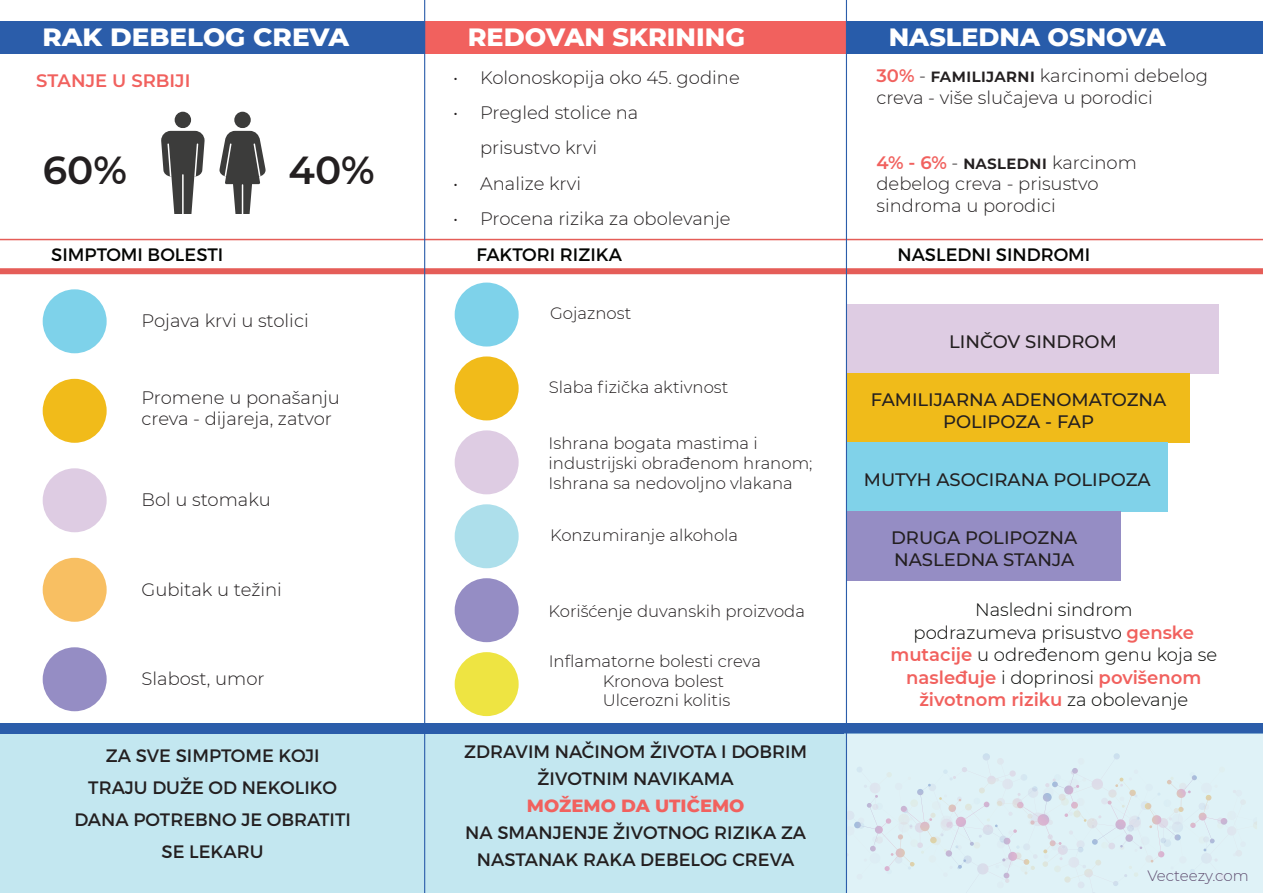
<style>
.page{position:relative;width:1263px;height:893px;background:#fff}
.page>*{position:absolute;margin:0;border:0;box-sizing:border-box;transform-origin:0 0}
.t1{font:600 39px "Montserrat";color:#231f20}
.t2{font:800 25.5px "Montserrat";color:#fff}
.t3{font:300 18px/21.6px "Montserrat";color:#231f20}
.t4{font:18px/31.7px "Montserrat";color:#231f20;text-align:center}
.t5{font:300 18px/22.5px "Montserrat";color:#040503;text-align:center}
.t6{font:500 18px/21.6px "Montserrat";color:#231f20;text-align:center}
.t7{font:18px "Montserrat";color:#040503}
.t8{font:800 18px "Montserrat";color:#f1615e}
.t9{font:600 18px "Montserrat";color:#f1615e}
.t10{font:300 16.5px/19.8px "Montserrat";color:#231f20}
.t11{font:300 15px "Montserrat";letter-spacing:-.005em;color:#604e71}
.s1{font-weight:600;color:#f1615e}
.s2{font-weight:600}
</style>
<div class="page">
<div style="left:0;top:734px;width:425px;height:159px;background:#c3e7f0"></div>
<div style="left:425px;top:734px;width:421px;height:159px;background:#c3e7f0"></div>
<div style="left:43px;top:289px;width:64px;height:64px;background:#7ed2ea;border-radius:50%"></div>
<div style="left:0;top:22px;width:425px;height:32px;background:#2b5daa"></div>
<svg style="left:161px;top:111px;width:44px;height:102px"></svg>
<svg style="left:219px;top:111px;width:47px;height:102px"></svg>
<div style="left:43px;top:379px;width:64px;height:64px;background:#f1bb1a;border-radius:50%"></div>
<div style="left:43px;top:468px;width:64px;height:64px;background:#decce3;border-radius:50%"></div>
<div style="left:43px;top:558px;width:64px;height:64px;background:#f8bf62;border-radius:50%"></div>
<div style="left:43px;top:647px;width:64px;height:64px;background:#958dc4;border-radius:50%"></div>
<hr style="left:0;top:239px;width:1263px;height:1px;background:#e55d58">
<div style="left:0;top:268px;width:1263px;height:6px;background:#e55d58"></div>
<div style="left:425px;top:22px;width:421px;height:32px;background:#f1615e"></div>
<div style="left:846px;top:22px;width:417px;height:32px;background:#285caa"></div>
<div style="left:0;top:723px;width:1263px;height:10px;background:#2b5daa"></div>
<div style="left:847px;top:304px;width:372px;height:70px;background:#decce3"></div>
<div style="left:847px;top:374px;width:343px;height:69px;background:#f0bb1a"></div>
<div style="left:847px;top:443px;width:320px;height:69px;background:#80d2e9"></div>
<div style="left:847px;top:512px;width:274px;height:69px;background:#958dc4"></div>
<div style="left:455px;top:283px;width:64px;height:64px;background:#7ed2ea;border-radius:50%"></div>
<div style="left:455px;top:356px;width:64px;height:64px;background:#f1bb1a;border-radius:50%"></div>
<div style="left:455px;top:430px;width:64px;height:64px;background:#decce3;border-radius:50%"></div>
<div style="left:455px;top:504px;width:64px;height:64px;background:#addfeb;border-radius:50%"></div>
<div style="left:455px;top:578px;width:64px;height:64px;background:#958dc4;border-radius:50%"></div>
<div style="left:455px;top:652px;width:64px;height:64px;background:#eee442;border-radius:50%"></div>
<svg style="left:844px;top:733px;width:419px;height:160px;background:#ddeef4"></svg>
<hr style="left:846px;top:0;width:1px;height:893px;background:#2b5daa">
<hr style="left:424px;top:0;width:1px;height:893px;background:#2b5daa">
<h2 class="t2" style="left:43px;top:18px;width:308px">RAK DEBELOG CREVA</h2>
<p class="t9" style="left:36px;top:67px;width:156px">STANJE U SRBIJI</p>
<h1 class="t1" style="left:43px;top:143px;width:86px">60%</h1>
<h1 class="t1" style="left:288px;top:143px;width:88px">40%</h1>
<p class="t7" style="left:51px;top:244px;width:174px">SIMPTOMI BOLESTI</p>
<p class="t3" style="left:141px;top:309px;width:169px">Pojava krvi u stolici</p>
<p class="t3" style="left:141px;top:386px;width:200px">Promene u ponašanju creva - dijareja, zatvor</p>
<p class="t3" style="left:141px;top:488px;width:131px">Bol u stomaku</p>
<p class="t3" style="left:141px;top:578px;width:142px">Gubitak u težini</p>
<p class="t3" style="left:141px;top:667px;width:125px">Slabost, umor</p>
<p class="t4" style="left:74px;top:740px;width:278px">ZA SVE SIMPTOME KOJI<br>TRAJU DUŽE OD NEKOLIKO<br>DANA POTREBNO JE OBRATITI<br>SE LEKARU</p>
<h2 class="t2" style="left:468px;top:18px;width:279px">REDOVAN SKRINING</h2>
<h2 class="t2" style="left:889px;top:18px;width:279px">NASLEDNA OSNOVA</h2>
<p class="t3" style="left:453px;top:66px;width:288px">• Kolonoskopija oko 45. godine</p>
<p class="t3" style="left:480px;top:94px;width:160px;line-height:35.2px;text-indent:-27px">• Pregled stolice na prisustvo krvi</p>
<p class="t3" style="left:453px;top:172px;width:129px">• Analize krvi</p>
<p class="t3" style="left:453px;top:207px;width:279px">• Procena rizika za obolevanje</p>
<p class="t3" style="left:876px;top:64px;width:333px"><span class="s1">30%</span> - <span class="s2">familijarni</span> karcinomi debelog creva - više slučajeva u porodici</p>
<p class="t3" style="left:876px;top:151px;width:262px"><span class="s1">4% - 6%</span> - <span class="s2">nasledni</span> karcinom debelog creva - prisustvo sindroma u porodici</p>
<p class="t7" style="left:476px;top:244px;width:147px">FAKTORI RIZIKA</p>
<p class="t7" style="left:897px;top:244px;width:194px">NASLEDNI SINDROMI</p>
<p class="t10" style="left:550px;top:303px;width:83px">Gojaznost</p>
<p class="t10" style="left:549px;top:376px;width:181px">Slaba fizička aktivnost</p>
<p class="t10" style="left:549px;top:433px;width:265px">Ishrana bogata mastima i industrijski obrađenom hranom;<br>Ishrana sa nedovoljno vlakana</p>
<p class="t10" style="left:550px;top:524px;width:190px">Konzumiranje alkohola</p>
<p class="t10" style="left:549px;top:601px;width:258px">Korišćenje duvanskih proizvoda</p>
<p class="t10" style="left:603px;top:650px;width:160px;text-indent:-54px">Inflamatorne bolesti creva<br>Kronova bolest<br>Ulcerozni kolitis</p>
<p class="t4" style="left:464px;top:738px;width:344px;line-height:27px">ZDRAVIM NAČINOM ŽIVOTA I DOBRIM<br>ŽIVOTNIM NAVIKAMA</p>
<p class="t8" style="left:527px;top:793px;width:219px">MOŽEMO DA UTIČEMO</p>
<p class="t4" style="left:465px;top:819px;width:343px;line-height:27px">NA SMANJENJE ŽIVOTNOG RIZIKA ZA<br>NASTANAK RAKA DEBELOG CREVA</p>
<p class="t6" style="left:949px;top:330px;width:169px">LINČOV SINDROM</p>
<p class="t6" style="left:871px;top:388px;width:297px">FAMILIJARNA ADENOMATOZNA<br>POLIPOZA - FAP</p>
<p class="t6" style="left:864px;top:468px;width:288px">MUTYH ASOCIRANA POLIPOZA</p>
<p class="t6" style="left:891px;top:526px;width:188px;text-align:left">DRUGA POLIPOZNA<br>NASLEDNA STANJA</p>
<p class="t5" style="left:890px;top:598px;width:328px">Nasledni sindrom<br>podrazumeva prisustvo <span class="s1">genske mutacije</span> u određenom genu koja se <span class="s1">nasleđuje</span> i doprinosi <span class="s1">povišenom životnom riziku</span> za obolevanje</p>
<p class="t11" style="left:1147px;top:865px;width:103px">Vecteezy.com</p>
</div>
